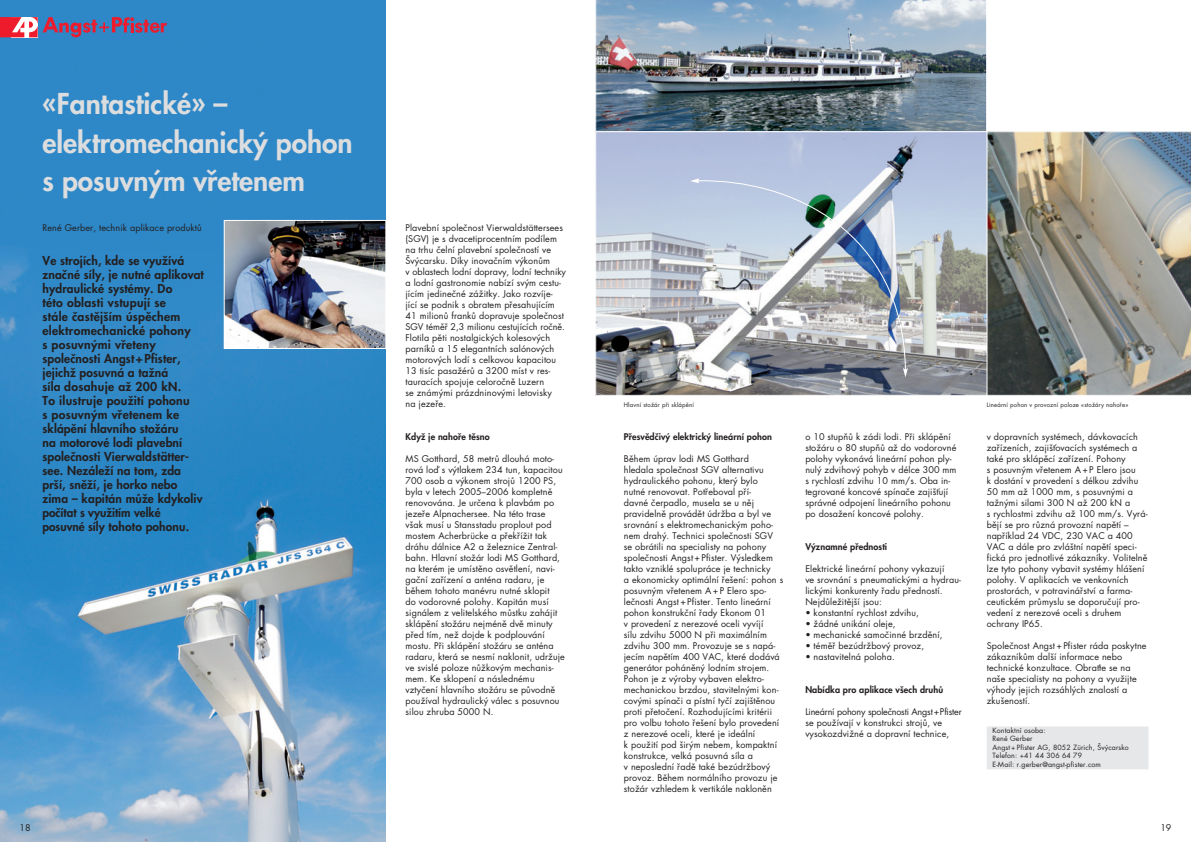
<style>
.page{position:relative;width:1191px;height:842px;background:#fff}
.page>*{position:absolute;margin:0;border:0;box-sizing:border-box;transform-origin:0 0}
.t1{font:800 28px/38.3px "Futura Com";color:#dcdddf}
.t2{font:800 12px/14px "Futura Com";letter-spacing:.01em;color:#231f20}
.t3{font:9px/11px "Futura Com";letter-spacing:.01em;color:#231f20}
.t4{font:800 9px "Futura Com";letter-spacing:.01em;color:#231f20}
.t5{font:7px/8.4px "Futura Com";letter-spacing:.02em;color:#231f20}
.t6{font:6px "Futura Com";letter-spacing:.025em;color:#231f20}
</style>
<div class="page">
<img style="left:0;top:0;width:386px;height:842px">
<svg style="left:0;top:17px;width:167px;height:20px;background:#89678f"></svg>
<img style="left:595px;top:0;width:391px;height:132px">
<img style="left:597px;top:134px;width:389px;height:260px">
<div style="left:595px;top:132px;width:393px;height:264px;border:1px solid #fff"></div>
<img style="left:986px;top:132px;width:205px;height:264px">
<img style="left:226px;top:222px;width:158px;height:125px">
<div style="left:224px;top:220px;width:162px;height:129px;border:1px solid #fff"></div>
<svg style="left:696px;top:178px;width:210px;height:193px;background:#aeb7c0"></svg>
<svg style="left:690px;top:178px;width:9px;height:5px"></svg>
<svg style="left:903px;top:368px;width:5px;height:9px"></svg>
<div style="left:986px;top:726px;width:162px;height:10px;background:#e6e7e9"></div>
<div style="left:986px;top:735px;width:162px;height:9px;background:#e6e7e9"></div>
<div style="left:986px;top:743px;width:162px;height:9px;background:#e6e7e9"></div>
<div style="left:986px;top:752px;width:162px;height:9px;background:#e6e7e9"></div>
<div style="left:986px;top:760px;width:162px;height:9px;background:#e6e7e9"></div>
<h1 class="t1" style="left:43px;top:87px;width:312px">«Fantastické» – elektromechanický pohon s posuvným vřetenem</h1>
<p class="t3" style="left:43px;top:222px;width:161px">René Gerber, technik aplikace produktů</p>
<p class="t2" style="left:43px;top:254px;width:163px">Ve strojích, kde se využívá značné síly, je nutné aplikovat hydraulické systémy. Do<br>této oblasti vstupují se<br>stále častějším úspěchem elektromechanické pohony<br>s posuvnými vřeteny společnosti Angst+Pfister, jejichž posuvná a tažná<br>síla dosa huje až 200 kN.<br>To ilustruje použití pohonu<br>s posuvným vřetenem ke<br>sklá pění hlavního stožáru<br>na motorové lodi plavební společnosti Vierwaldstätter&shy;see. Nezáleží na tom, zda prší, sněží, je horko nebo zima – kapitán může kdykoliv počítat s využitím velké posuvné síly tohoto pohonu.</p>
<p class="t3" style="left:405px;top:222px;width:162px">Plavební společnost Vierwaldstättersees (SGV) je s dvacetiprocentním podílem na trhu čelní plavební společností ve Švýcarsku. Díky inovačním výkonům<br>v oblastech lodní dopravy, lodní techniky a lodní gastronomie nabízí svým cestu - jícím jedinečné zážitky. Jako rozvíje&shy;jící se podnik s obratem přesahujícím 41 milionů franků dopravuje společnost SGV téměř 2,3 milionu cestujících ročně.<br>Flotila pěti nostalgických kolesových parníků a 15 elegantních salónových motorových lodí s celkovou kapacitou 13 tisíc pasažérů a 3200 míst v res - tauracích spojuje celoročně Luzern<br>se známými prázdninovými letovisky<br>na jezeře.</p>
<p class="t4" style="left:405px;top:432px;width:86px">Když je nahoře těsno</p>
<p class="t3" style="left:405px;top:453px;width:161px">MS Gotthard, 58 metrů dlouhá moto - rová loď s výtlakem 234 tun, kapacitou 700 osob a výkonem strojů 1200 PS, byla v letech 2005–2006 kompletně renovována. Je určena k plavbám po jezeře Alpnachersee. Na této trase však musí u Stansstadu proplout pod mostem Acherbrücke a překřížit tak dráhu dálnice A2 a železnice Zentral&shy;bahn. Hlavní stožár lodi MS Gotthard, na kterém je umístěno osvětlení, navi&shy;gační zařízení a anténa radaru, je během tohoto manévru nutné sklopit<br>do vodorovné polohy. Kapitán musí signálem z velitelského můstku zahájit sklápění stožáru nejméně dvě minuty před tím, než dojde k podplouvání mostu. Při sklápění stožáru se anténa radaru, která se nesmí naklonit, udržuje ve svislé poloze nůžkovým mechanis&shy;mem. Ke sklopení a následnému vztyčení hlavního stožáru se původně používal hydraulický válec s posuvnou silou zhruba 5000 N.</p>
<p class="t6" style="left:624px;top:402px;width:72px">Hlavní stožár při sklápění</p>
<p class="t6" style="left:986px;top:402px;width:143px">Lineární pohon v provozní poloze «stožáry nahoře»</p>
<p class="t4" style="left:624px;top:432px;width:150px">Přesvědčivý elektrický lineární pohon</p>
<p class="t3" style="left:624px;top:453px;width:161px">Během úprav lodi MS Gotthard<br>hledala společnost SGV alternativu hydraulického pohonu, který bylo<br>nutné renovovat. Potřeboval pří-<br>davné čerpadlo, musela se u něj pravidelně provádět údržba a byl ve srovnání s elektromechanickým poho&shy;nem drahý. Technici společnosti SGV se obrátili na specialisty na pohony společnosti Angst + Pfister. Výsledkem takto vzniklé spolupráce je technicky<br>a ekonomicky optimální řešení: pohon s posuvným vřetenem A + P Elero spo&shy;lečnosti Angst + Pfister. Tento lineární pohon konstrukční řady Ekonom 01<br>v provedení z nerezové oceli vyvíjí<br>sílu zdvihu 5000 N při maximálním zdvihu 300 mm. Provozuje se s napá&shy;jecím napětím 400 VAC, které dodává generátor poháněný lodním strojem.<br>Pohon je z výroby vybaven elektro&shy;mechanickou brzdou, stavitelnými kon&shy;covými spínači a pístní tyčí zajištěnou proti přetočení. Rozhodujícími kritérii pro volbu tohoto řešení bylo provedení z nerezové oceli, které je ideální<br>k použití pod širým nebem, kompaktní konstrukce, velká posuvná síla a<br>v neposlední řadě také bezúdržbový provoz. Během normálního provozu je stožár vzhledem k vertikále nakloněn</p>
<p class="t3" style="left:805px;top:431px;width:153px">o 10 stupňů k zádi lodi. Při sklápění stožáru o 80 stupňů až do vodorovné polohy vykonává lineární pohon ply&shy;nulý zdvihový pohyb v délce 300 mm s rychlostí zdvihu 10 mm/s. Oba in&shy;tegrované koncové spínače zajišťují správné odpojení lineárního pohonu po dosažení koncové polohy.</p>
<p class="t4" style="left:805px;top:542px;width:83px">Významné přednosti</p>
<p class="t3" style="left:805px;top:563px;width:157px">Elektrické lineární pohony vykazují<br>ve srovnání s pneumatickými a hydrau&shy;lickými konkurenty řadu předností.<br>Nejdůležitější jsou:</p>
<p class="t3" style="left:805px;top:607px;width:115px">• konstantní rychlost zdvihu,</p>
<p class="t3" style="left:805px;top:618px;width:92px">• žádné unikání oleje,</p>
<p class="t3" style="left:805px;top:629px;width:139px">• mechanické samočinné brzdění,</p>
<p class="t3" style="left:805px;top:640px;width:120px">• téměř bezúdržbový provoz,</p>
<p class="t3" style="left:805px;top:651px;width:91px">• nastavitelná poloha.</p>
<p class="t4" style="left:805px;top:685px;width:139px">Nabídka pro aplikace všech druhů</p>
<p class="t3" style="left:805px;top:706px;width:158px">Lineární pohony společnosti Angst + Pfister se používají v konstrukci strojů, ve vysokozdvižné a dopravní technice,</p>
<p class="t3" style="left:986px;top:431px;width:162px">v dopravních systémech, dávkovacích zařízeních, zajišťovacích systémech a také pro sklápěcí zařízení. Pohony<br>s posuvným vřetenem A + P Elero jsou<br>k dostání v provedení s délkou zdvihu 50 mm až 1000 mm, s posuvnými a tažnými silami 300 N až 200 kN a<br>s rychlostmi zdvihu až 100 mm/s. Vyrá&shy;bějí se pro různá provozní napětí – například 24 VDC, 230 VAC a 400<br>VAC a dále pro zvláštní napětí speci - fická pro jednotlivé zákazníky. Volitelně lze tyto pohony vybavit systémy hlášení polohy. V aplikacích ve venkovních prostorách, v potravinářství a farma - ceutickém průmyslu se doporučují pro&shy;vedení z nerezové oceli s druhem ochrany IP65.</p>
<p class="t3" style="left:986px;top:640px;width:161px">Společnost Angst + Pfister ráda poskytne zákazníkům další informace nebo technické konzultace. Obraťte se na naše specialisty na pohony a využijte výhody jejich rozsáhlých znalostí a zkušeností.</p>
<p class="t5" style="left:992px;top:727px;width:138px">Kontaktní osoba:<br>René Gerber<br>Angst + Pfister AG, 8052 Zürich, Švýcarsko<br>Telefon: +41 44 306 64 79<br>E-Mail: r.gerber@angst-pfister.com</p>
<p class="t3" style="left:19px;top:822px;width:13px">18</p>
<p class="t3" style="left:1160px;top:822px;width:13px">19</p>
</div>
